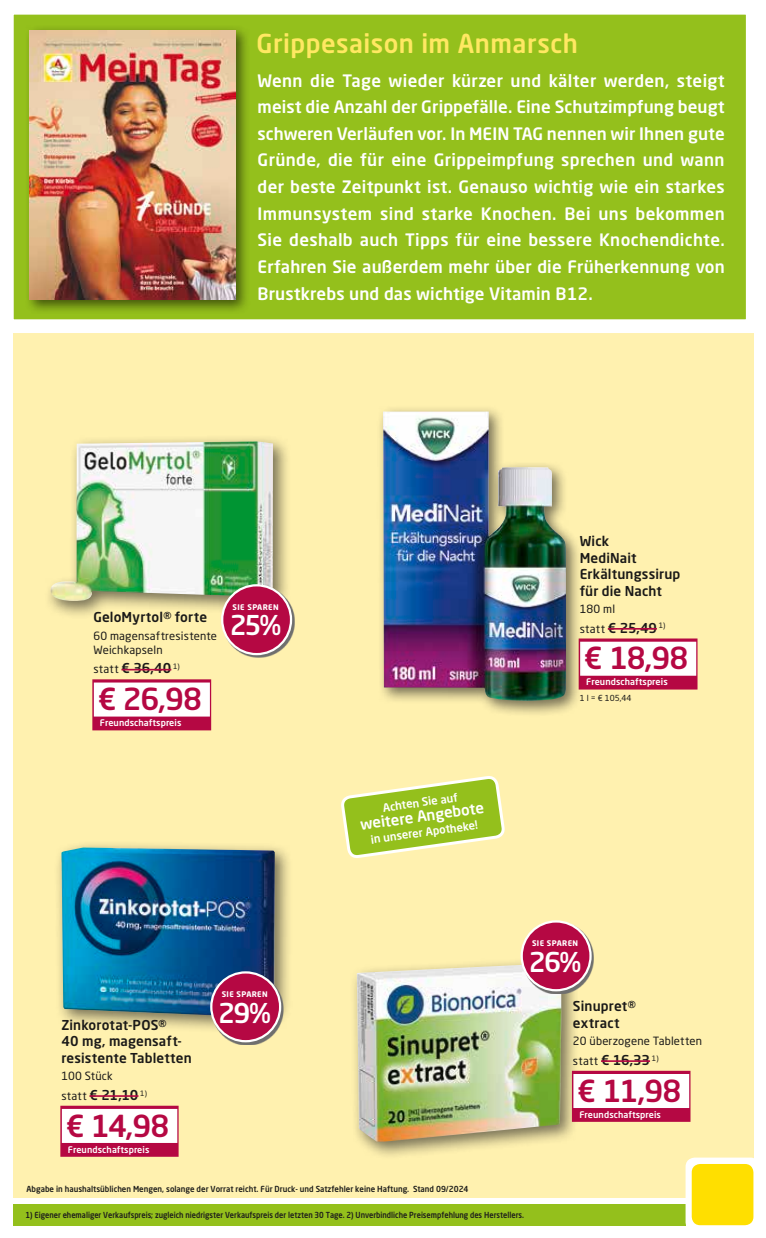
<style>
.page{position:relative;width:766px;height:1238px;background:#fff}
.page>*{position:absolute;margin:0;border:0;box-sizing:border-box;transform-origin:0 0}
._04_Angebotspreis{font:500 30px "Neo Sans Pro";letter-spacing:-.035em;color:#b50843}
.Prozente{font:500 27px "Neo Sans Pro";color:#fff}
.t1{font:500 25.8px "Neo Sans Pro";letter-spacing:.015em;color:#ffe862}
.t2{font:500 16.95px/26.5px "Neo Sans Pro";letter-spacing:.01em;color:#fff;text-align:justify}
.t3{font:500 15px "Neo Sans Pro";color:#fff}
._01_Artikel{font:500 13.5px/16.5px "Neo Sans Pro";letter-spacing:.01em;color:#1a1918}
._03_statt_Preis{font:500 13.5px "Neo Sans Pro";letter-spacing:-.015em;color:#1a1918}
._02_Text{font:11.25px/14.2px "Neo Sans Pro";letter-spacing:.015em;color:#1a1918}
.t4{font:500 11.25px "Neo Sans Pro";color:#fff}
._07_T_Wirberaten{font:500 9px "Neo Sans Pro";letter-spacing:.01em;color:#fff}
.t5{font:500 8.25px "Neo Sans Pro";color:#1d1d1b;scale:.9 1}
.t6{font:500 8.25px "Neo Sans Pro";color:#1d1d1b;scale:.95 1}
._05_Grundpreis{font:8.25px "Neo Sans Pro";color:#1a1918}
.Sparen{font:700 7.65px "Neo Sans Pro";letter-spacing:.05em;color:#fff}
.s1{font-weight:400;font-size:11.25px}
</style>
<div class="page">
<div style="left:13px;top:1203px;width:672px;height:22px;background:#94c01c"></div>
<div style="left:13px;top:13px;width:740px;height:1184px;background:#fff1af"></div>
<div style="left:685px;top:1157px;width:74px;height:74px;background:#fff;border-radius:9px"></div>
<div style="left:691px;top:1163px;width:62px;height:62px;background:#ffdf00;border-radius:9px"></div>
<svg style="left:13px;top:13px;width:741px;height:321px"></svg>
<div style="left:24px;top:24px;width:226px;height:290px;background:#1a1918;opacity:.6"></div>
<img style="left:30px;top:30px;width:206px;height:270px">
<div style="left:54px;top:840px;width:239px;height:195px;background:#1a1918;opacity:.6"></div>
<img style="left:61px;top:847px;width:214px;height:170px">
<div style="left:60px;top:1105px;width:118px;height:51px;background:#b50843"></div>
<div style="left:62px;top:1108px;width:115px;height:34px;background:#fff"></div>
<hr style="left:89px;top:1095px;width:49px;height:1px;background:#b50843">
<svg style="left:212px;top:973px;width:71px;height:71px"></svg>
<div style="left:211px;top:972px;width:69px;height:69px;background:#b50843;border-radius:50%"></div>
<div style="left:210px;top:971px;width:71px;height:71px;border:2px solid #fff;border-radius:50%"></div>
<hr style="left:0;top:541px;width:1px;height:51px;background:#b50843">
<hr style="left:0;top:544px;width:1px;height:34px;background:#fff">
<div style="left:44px;top:434px;width:247px;height:185px;background:#1a1918;opacity:.6"></div>
<img style="left:49px;top:441px;width:224px;height:160px">
<div style="left:92px;top:679px;width:119px;height:51px;background:#b50843"></div>
<div style="left:94px;top:682px;width:116px;height:34px;background:#fff"></div>
<hr style="left:121px;top:668px;width:50px;height:2px;background:#b50843">
<svg style="left:223px;top:586px;width:71px;height:71px"></svg>
<div style="left:222px;top:585px;width:69px;height:69px;background:#b50843;border-radius:50%"></div>
<div style="left:221px;top:584px;width:71px;height:71px;border:2px solid #fff;border-radius:50%"></div>
<svg style="left:341px;top:776px;width:163px;height:82px"></svg>
<div style="left:349px;top:956px;width:230px;height:203px;background:#1a1918;opacity:.6"></div>
<img style="left:356px;top:964px;width:205px;height:177px">
<div style="left:571px;top:1070px;width:119px;height:51px;background:#b50843"></div>
<div style="left:573px;top:1073px;width:116px;height:34px;background:#fff"></div>
<hr style="left:601px;top:1060px;width:49px;height:1px;background:#b50843">
<svg style="left:522px;top:923px;width:71px;height:70px"></svg>
<div style="left:521px;top:921px;width:69px;height:69px;background:#b50843;border-radius:50%"></div>
<div style="left:520px;top:920px;width:71px;height:71px;border:2px solid #fff;border-radius:50%"></div>
<div style="left:578px;top:638px;width:119px;height:51px;background:#b50843"></div>
<div style="left:580px;top:641px;width:116px;height:34px;background:#fff"></div>
<hr style="left:607px;top:628px;width:49px;height:1px;background:#b50843">
<div style="left:376px;top:405px;width:206px;height:312px;background:#1a1918;opacity:.6"></div>
<img style="left:383px;top:411px;width:183px;height:290px">
<p class="t1" style="left:256px;top:27px;width:323px">Grippesaison im Anmarsch</p>
<p class="t2" style="left:257px;top:67px;width:468px">Wenn die Tage wieder kürzer und kälter werden, steigt meist die Anzahl der Grippefälle. Eine Schutzimpfung beugt schweren Verläufen vor. In MEIN TAG nennen wir Ihnen gute Gründe, die für eine Grippeimpfung sprechen und wann der beste Zeitpunkt ist. Genauso wichtig wie ein starkes Immunsystem sind starke Knochen. Bei uns bekommen Sie deshalb auch Tipps für eine bessere Knochendichte.<br>Erfahren Sie außerdem mehr über die Früherkennung von Brustkrebs und das wichtige Vitamin B12.</p>
<p class="_01_Artikel" style="left:93px;top:608px;width:115px">GeloMyrtol® forte</p>
<p class="_02_Text" style="left:93px;top:628px;width:125px">60 magensaftresistente<br>Weichkapseln</p>
<p class="_03_statt_Preis" style="left:93px;top:660px;width:88px"><span class="s1">statt</span> € 36,40 <sup>1)</sup></p>
<p class="_04_Angebotspreis" style="left:98px;top:680px;width:106px">€ 26,98</p>
<p class="_07_T_Wirberaten" style="left:100px;top:717px;width:83px">Freundschaftspreis</p>
<p class="Sparen" style="left:232px;top:602px;width:47px">SIE SPAREN</p>
<p class="Prozente" style="left:230px;top:608px;width:53px">25%</p>
<p class="t4" style="left:382px;top:800px;width:77px;rotate:-8deg">Achten Sie auf</p>
<p class="t3" style="left:359px;top:815px;width:126px;rotate:-8deg">weitere Angebote</p>
<p class="t4" style="left:370px;top:832px;width:109px;rotate:-8deg">in unserer Apotheke!</p>
<p class="_01_Artikel" style="left:579px;top:532px;width:102px">Wick<br>MediNait<br>Erkältungssirup für die Nacht</p>
<p class="_02_Text" style="left:579px;top:601px;width:37px">180 ml</p>
<p class="_03_statt_Preis" style="left:579px;top:619px;width:87px"><span class="s1">statt</span> € 25,49 <sup>1)</sup></p>
<p class="_04_Angebotspreis" style="left:583px;top:639px;width:106px">€ 18,98</p>
<p class="_07_T_Wirberaten" style="left:586px;top:676px;width:83px">Freundschaftspreis</p>
<p class="_05_Grundpreis" style="left:579px;top:693px;width:53px">1 l = € 105,44</p>
<p class="Sparen" style="left:532px;top:938px;width:47px">SIE SPAREN</p>
<p class="Prozente" style="left:528px;top:944px;width:54px">26%</p>
<p class="_01_Artikel" style="left:61px;top:1016px;width:132px">Zinkorotat-POS®<br>40 mg, magensaft&shy;resistente Tabletten</p>
<p class="_02_Text" style="left:61px;top:1068px;width:53px">100 Stück</p>
<p class="_03_statt_Preis" style="left:61px;top:1086px;width:87px"><span class="s1">statt</span> € 21,10 <sup>1)</sup></p>
<p class="_04_Angebotspreis" style="left:66px;top:1106px;width:105px">€ 14,98</p>
<p class="_07_T_Wirberaten" style="left:68px;top:1143px;width:83px">Freundschaftspreis</p>
<p class="Sparen" style="left:222px;top:989px;width:47px">SIE SPAREN</p>
<p class="Prozente" style="left:218px;top:995px;width:54px">29%</p>
<p class="t6" style="left:27px;top:1183px;width:466px">Abgabe in haushaltsüblichen Mengen, solange der Vorrat reicht. Für Druck- und Satzfehler keine Haftung. Stand 09/2024</p>
<p class="t5" style="left:26px;top:1209px;width:555px">1) Eigener ehemaliger Verkaufspreis; zugleich niedrigster Verkaufspreis der letzten 30 Tage. 2) Unverbindliche Preisempfehlung des Herstellers.</p>
<p class="_01_Artikel" style="left:573px;top:997px;width:64px">Sinupret® extract</p>
<p class="_02_Text" style="left:573px;top:1033px;width:130px">20 überzogene Tabletten</p>
<p class="_03_statt_Preis" style="left:573px;top:1051px;width:87px"><span class="s1">statt</span> € 16,33 <sup>1)</sup></p>
<p class="_04_Angebotspreis" style="left:577px;top:1071px;width:106px">€ 11,98</p>
<p class="_07_T_Wirberaten" style="left:579px;top:1108px;width:83px">Freundschaftspreis</p>
</div>
